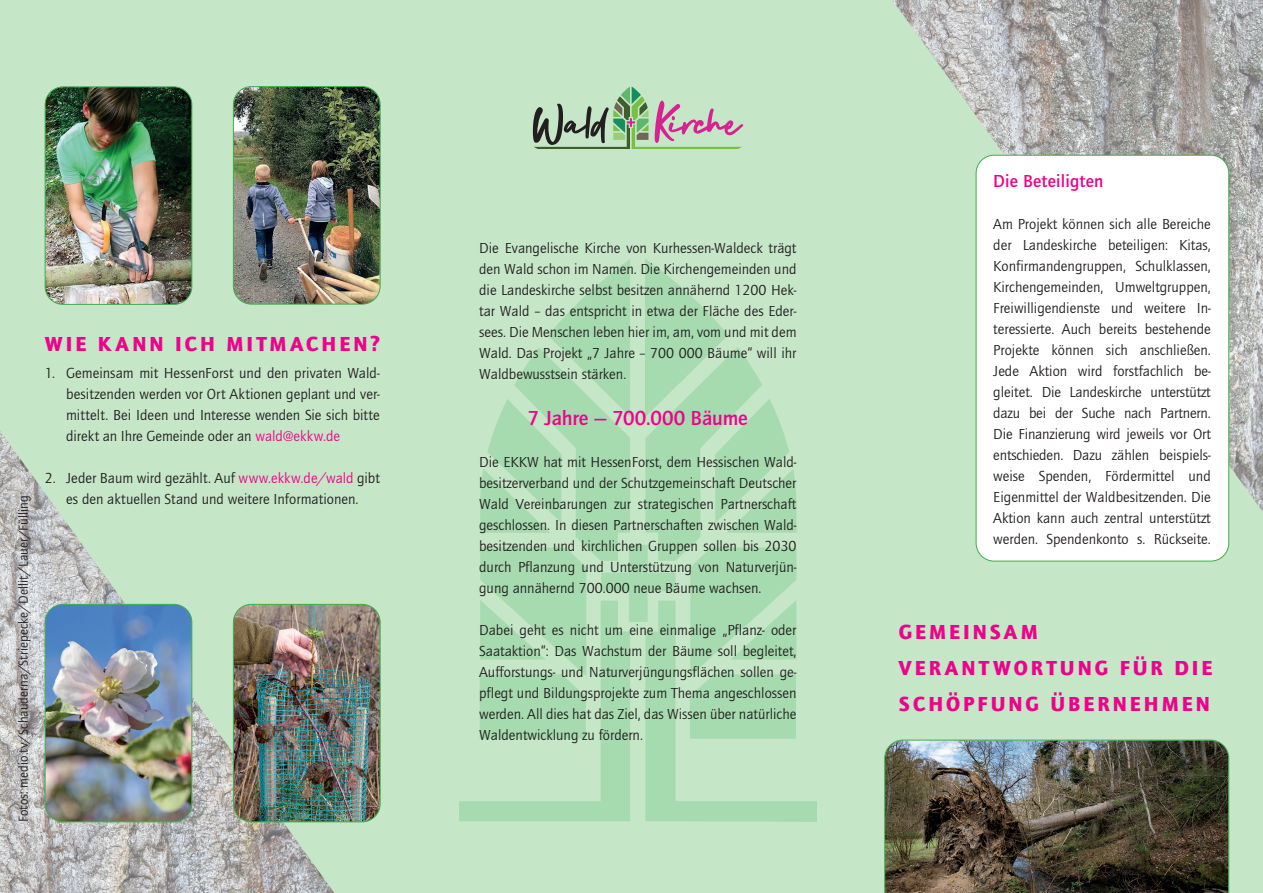
<style>
.page{position:relative;width:1263px;height:893px;background:#c6e6c8}
.page>*{position:absolute;margin:0;border:0;box-sizing:border-box;transform-origin:0 0}
.t1{font:900 21px/36px "Quay Itc T";letter-spacing:.145em;color:#ed028c}
.t2{font:700 21px "Quay Itc T";letter-spacing:-.01em;color:#ed028c}
.t3{font:700 18px "Quay Itc T";letter-spacing:.01em;color:#ed028c}
.t4{font:15px/21px "Quay Itc T";color:#231f20;text-align:justify}
.t5{font:13.5px "Quay Itc T";letter-spacing:.005em;color:#231f20}
.s1{color:#ed028c}
</style>
<div class="page">
<svg style="left:459px;top:259px;width:357px;height:563px"></svg>
<img style="left:893px;top:0;width:370px;height:512px">
<div style="left:976px;top:155px;width:253px;height:406px;background:#fff;border-radius:18px"></div>
<div style="left:976px;top:155px;width:253px;height:406px;border:1px solid #40ae49;border-radius:18px"></div>
<img style="left:884px;top:740px;width:345px;height:153px">
<svg style="left:532px;top:86px;width:212px;height:63px"></svg>
<img style="left:0;top:431px;width:334px;height:462px">
<img style="left:233px;top:87px;width:147px;height:217px">
<div style="left:233px;top:86px;width:147px;height:218px;border:1px solid #40ae49;border-radius:18px"></div>
<img style="left:45px;top:87px;width:147px;height:217px">
<div style="left:45px;top:87px;width:147px;height:218px;border:1px solid #40ae49;border-radius:18px"></div>
<img style="left:45px;top:604px;width:147px;height:218px">
<div style="left:45px;top:604px;width:147px;height:218px;border:1px solid #40ae49;border-radius:18px"></div>
<img style="left:233px;top:604px;width:147px;height:218px">
<div style="left:233px;top:604px;width:147px;height:218px;border:1px solid #40ae49;border-radius:18px"></div>
<p class="t5" style="left:15px;top:822px;width:328px;rotate:-90deg">Fotos: medio.tv/Schauderna/Striepecke/Dellit/Lauer/Fülling</p>
<h1 class="t1" style="left:45px;top:326px;width:337px">WIE KANN ICH MITMACHEN?</h1>
<p class="t4" style="left:66px;top:362px;width:315px;text-indent:-21px">1. Gemeinsam mit HessenForst und den privaten Wald&shy;besitzenden werden vor Ort Aktionen geplant und ver&shy;mittelt. Bei Ideen und Interesse wenden Sie sich bitte direkt an Ihre Gemeinde oder an <span class="s1">wald@ekkw.de</span></p>
<p class="t4" style="left:45px;top:467px;width:336px;text-align:center">2. Jeder Baum wird gezählt. Auf <span class="s1">www.ekkw.de/wald</span> gibt es den aktuellen Stand und weitere Informationen.</p>
<p class="t3" style="left:993px;top:170px;width:112px">Die Beteiligten</p>
<p class="t4" style="left:993px;top:213px;width:219px">Am Projekt können sich alle Bereiche der Landeskirche beteiligen: Kitas, Konfirmandengruppen, Schulklassen, Kirchengemeinden, Umweltgruppen, Freiwilligendienste und weitere In&shy;teressierte. Auch bereits bestehende Projekte können sich anschließen.<br>Jede Aktion wird forstfachlich be&shy;gleitet. Die Landeskirche unterstützt dazu bei der Suche nach Partnern.<br>Die Finanzierung wird jeweils vor Ort entschieden. Dazu zählen beispiels&shy;weise Spenden, Fördermittel und Eigenmittel der Waldbesitzenden. Die Aktion kann auch zentral unterstützt werden. Spendenkonto s. Rückseite.</p>
<p class="t4" style="left:479px;top:237px;width:319px">Die Evangelische Kirche von Kurhessen-Waldeck trägt den Wald schon im Namen. Die Kirchengemeinden und die Landeskirche selbst besitzen annähernd 1200 Hek&shy;tar Wald – das entspricht in etwa der Fläche des Eder&shy;sees. Die Menschen leben hier im, am, vom und mit dem Wald. Das Projekt „7 Jahre – 700 000 Bäume“ will ihr Waldbewusstsein stärken.</p>
<h1 class="t2" style="left:528px;top:406px;width:222px">7 Jahre — 700.000 Bäume</h1>
<p class="t4" style="left:479px;top:451px;width:319px">Die EKKW hat mit HessenForst, dem Hessischen Wald&shy;besitzerverband und der Schutzgemeinschaft Deutscher Wald Vereinbarungen zur strategischen Partnerschaft geschlossen. In diesen Partnerschaften zwischen Wald&shy;besitzenden und kirchlichen Gruppen sollen bis 2030 durch Pflanzung und Unterstützung von Naturverjün&shy;gung annähernd 700.000 neue Bäume wachsen.</p>
<p class="t4" style="left:479px;top:619px;width:319px">Dabei geht es nicht um eine einmalige „Pflanz- oder Saataktion“: Das Wachstum der Bäume soll begleitet, Aufforstungs- und Naturverjüngungsflächen sollen ge&shy;pflegt und Bildungsprojekte zum Thema angeschlossen werden. All dies hat das Ziel, das Wissen über natürliche Waldentwicklung zu fördern.</p>
<h1 class="t1" style="left:899px;top:614px;width:315px">GEMEINSAM<br>VERANTWORTUNG FÜR DIE<br>SCHÖPFUNG ÜBERNEHMEN</h1>
</div>
